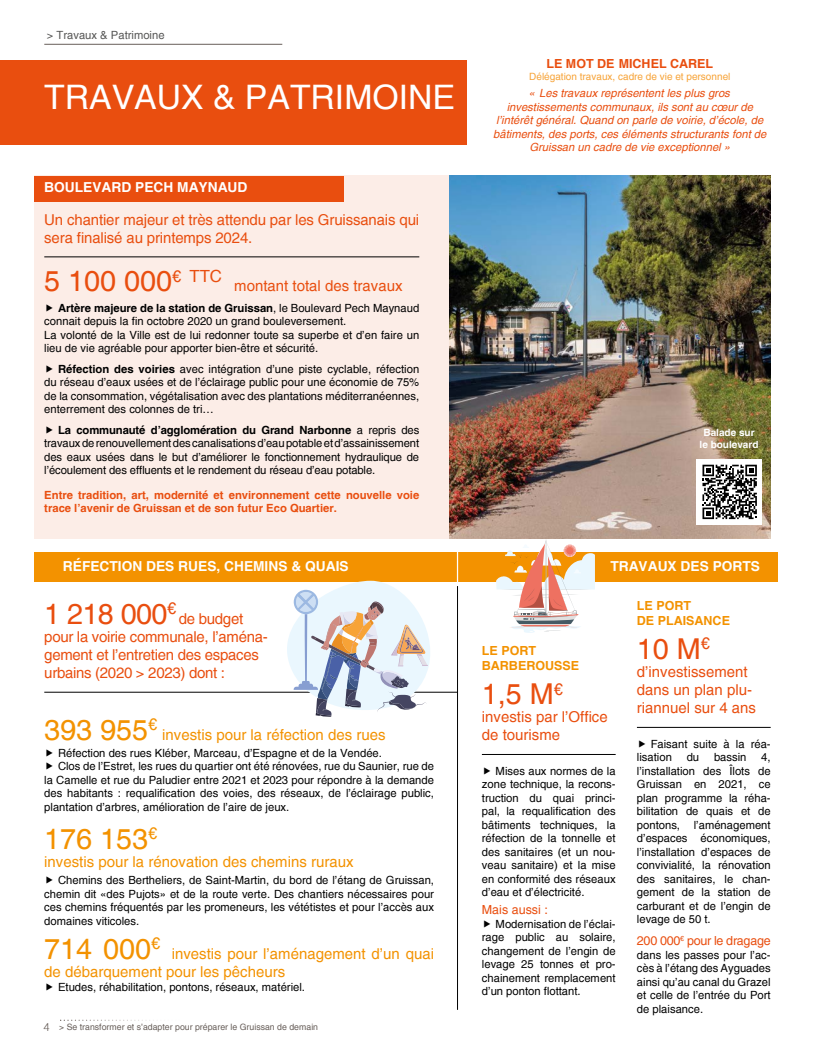
<style>
.page{position:relative;width:815px;height:1063px;background:#fff}
.page>*{position:absolute;margin:0;border:0;box-sizing:border-box;transform-origin:0 0}
.t1{font:33.75px "Helvetica";color:#fff}
.t2{font:28.75px "Helvetica";color:#e94e0f}
.t3{font:28.75px "Helvetica";color:#f39200}
.t4{font:15px/18px "Helvetica";letter-spacing:-.01em;color:#e94e0f}
.t5{font:15px/18px "Helvetica";color:#f39200}
.t6{font:700 13.75px "Helvetica";color:#fff}
.t7{font:700 12.5px/15px "Helvetica";color:#f39200}
.t8{font:12.5px "Helvetica";letter-spacing:-.02em;color:#e94e0f}
.t9{font:700 12.5px "Helvetica";color:#e94e0f}
.t10{font:12.5px "Helvetica";color:#e94e0f}
.t11{font:11.25px/13.5px "Helvetica";color:#000;text-align:justify}
.t12{font:italic 11.25px/13.5px "Helvetica";color:#e94e0f;text-align:center}
.t13{font:700 11.25px/13.5px "Helvetica";color:#e94e0f}
.t14{font:11.25px "Helvetica";color:#575756}
.t15{font:10px "Helvetica";color:#f7a337}
.t16{font:700 10px/12px "Helvetica";color:#fff;text-align:center}
.t17{font:8.75px "Helvetica";color:#675e59}
.s1{font-weight:700}
.s2{font-family:"Helv";font-weight:300;font-size:11.25px}
</style>
<div class="page">
<svg style="left:61px;top:1020px;width:93px;height:1px"></svg>
<hr style="left:44px;top:44px;width:238px;height:1px;background:#675e59">
<div style="left:34px;top:175px;width:416px;height:364px;background:#fcede7"></div>
<img style="left:450px;top:175px;width:320px;height:363px">
<div style="left:0;top:60px;width:467px;height:85px;background:#e94e0f"></div>
<hr style="left:44px;top:257px;width:375px;height:1px;background:#000">
<div style="left:34px;top:176px;width:310px;height:26px;background:#e94e0f"></div>
<div style="left:34px;top:552px;width:744px;height:30px;background:#f39200"></div>
<hr style="left:44px;top:692px;width:413px;height:1px;background:#000">
<hr style="left:482px;top:754px;width:134px;height:1px;background:#000">
<hr style="left:637px;top:727px;width:134px;height:1px;background:#000">
<hr style="left:457px;top:586px;width:1px;height:424px;background:#000">
<hr style="left:457px;top:548px;width:1px;height:36px;background:#fff">
<svg style="left:496px;top:540px;width:99px;height:93px"></svg>
<svg style="left:268px;top:581px;width:170px;height:136px"></svg>
<div style="left:696px;top:459px;width:66px;height:65px;background:#fff"></div>
<svg style="left:702px;top:465px;width:55px;height:54px"></svg>
<p class="t14" style="left:47px;top:31px;width:119px">&gt; Travaux &amp; Patrimoine</p>
<h1 class="t1" style="left:44px;top:84px;width:412px">TRAVAUX &amp; PATRIMOINE</h1>
<p class="t6" style="left:44px;top:182px;width:205px">BOULEVARD PECH MAYNAUD</p>
<h3 class="t4" style="left:44px;top:212px;width:376px">Un chantier majeur et très attendu par les Gruissanais qui sera finalisé au printemps 2024.</h3>
<h2 class="t2" style="left:44px;top:264px;width:179px">5 100 000<sup>€</sup> <sup>TTC</sup></h2>
<h3 class="t4" style="left:234px;top:278px;width:170px">montant total des travaux</h3>
<p class="t11" style="left:44px;top:302px;width:377px;text-align:left;text-indent:14px"><span class="s1">Artère majeure de la station de Gruissan</span>, le Boulevard Pech Maynaud connait depuis la fin octobre 2020 un grand bouleversement.<br>La volonté de la Ville est de lui redonner toute sa superbe et d’en faire un lieu de vie agréable pour apporter bien-être et sécurité.</p>
<p class="t11" style="left:44px;top:363px;width:376px;text-indent:14px"><span class="s1">Réfection des voiries</span> avec intégration d’une piste cyclable, réfection du réseau d’eaux usées et de l’éclairage public pour une économie de 75% de la consommation, végétalisation avec des plantations méditerranéennes, enterrement des colonnes de tri…</p>
<p class="t11" style="left:44px;top:424px;width:377px;text-indent:14px"><span class="s1">La communauté d’agglomération du Grand Narbonne</span> a repris des travaux de renouvellement des canalisations d’eau potable et d’assainissement des eaux usées dans le but d’améliorer le fonctionnement hydraulique de l’écoulement des effluents et le rendement du réseau d’eau potable.</p>
<p class="t13" style="left:44px;top:489px;width:377px">Entre tradition, art, modernité et environnement cette nouvelle voie trace l’avenir de Gruissan et de son futur Eco Quartier.</p>
<p class="t9" style="left:546px;top:59px;width:168px">LE MOT DE MICHEL CAREL</p>
<p class="t15" style="left:529px;top:73px;width:203px">Délégation travaux, cadre de vie et personnel</p>
<p class="t12" style="left:493px;top:88px;width:275px">« Les travaux représentent les plus gros investissements communaux, ils sont au cœur de l’intérêt général. Quand on parle de voirie, d’école, de bâtiments, des ports, ces éléments structurants font de Gruissan un cadre de vie exceptionnel »</p>
<p class="t16" style="left:700px;top:427px;width:60px">Balade sur le boulevard</p>
<p class="t6" style="left:63px;top:560px;width:287px">RÉFECTION DES RUES, CHEMINS &amp; QUAIS</p>
<p class="t6" style="left:610px;top:560px;width:151px">TRAVAUX DES PORTS</p>
<h2 class="t2" style="left:44px;top:597px;width:134px">1 218 000<sup>€</sup></h2>
<p class="t7" style="left:637px;top:599px;width:95px">LE PORT<br>DE PLAISANCE</p>
<h2 class="t2" style="left:637px;top:632px;width:75px">10 M<sup>€</sup></h2>
<h3 class="t4" style="left:637px;top:663px;width:121px">d’investissement dans un plan plu&shy;riannuel sur 4 ans</h3>
<p class="t11" style="left:637px;top:738px;width:135px;text-indent:14px">Faisant suite à la réa&shy;lisation</p>
<h3 class="t4" style="left:44px;top:610px;width:225px;text-indent:135px">de budget pour la voirie communale, l’aména&shy;gement et l’entretien des espaces urbains (2020 &gt; 2023) dont :</h3>
<p class="t7" style="left:482px;top:644px;width:99px">LE PORT<br>BARBEROUSSE</p>
<h2 class="t2" style="left:482px;top:683px;width:83px">1,5 M<sup>€</sup></h2>
<h3 class="t4" style="left:482px;top:708px;width:127px">investis par l’Office de tourisme</h3>
<p class="t11" style="left:482px;top:765px;width:135px;text-indent:14px">Mises aux normes de la zone technique, la recons&shy;truction du quai princi&shy;pal, la requalification des bâtiments techniques, la réfection de la tonnelle et des sanitaires (et un nou&shy;veau sanitaire) et la mise en conformité des réseaux d’eau et d’électricité.</p>
<p class="t10" style="left:482px;top:903px;width:67px">Mais aussi :</p>
<p class="t11" style="left:482px;top:918px;width:135px;text-indent:14px">Modernisation de l’éclai&shy;rage public au solaire, changement de l’engin de levage 25 tonnes et pro&shy;chainement remplacement d’un ponton flottant.</p>
<h2 class="t3" style="left:44px;top:713px;width:115px">393 955<sup>€</sup></h2>
<h3 class="t5" style="left:162px;top:726px;width:225px">investis pour la réfection des rues</h3>
<p class="t11" style="left:58px;top:747px;width:325px">Réfection des rues Kléber, Marceau, d’Espagne et de la Vendée.</p>
<p class="t11" style="left:58px;top:760px;width:378px">Clos de l’Estret, les rues du quartier ont été rénovées, rue du Saunier, rue de</p>
<p class="t11" style="left:44px;top:774px;width:391px">la Camelle et rue du Paludier entre 2021 et 2023 pour répondre à la demande</p>
<p class="t11" style="left:44px;top:787px;width:391px">des habitants : requalification des voies, des réseaux, de l’éclairage public,</p>
<p class="t11" style="left:44px;top:801px;width:247px">plantation d’arbres, amélioration de l’aire de jeux.</p>
<h2 class="t3" style="left:44px;top:822px;width:115px">176 153<sup>€</sup></h2>
<h3 class="t5" style="left:44px;top:854px;width:311px">investis pour la rénovation des chemins ruraux</h3>
<p class="t11" style="left:44px;top:874px;width:391px;text-indent:14px">Chemins des Bertheliers, de Saint-Martin, du bord de l’étang de Gruissan, chemin dit «des Pujots» et de la route verte. Des chantiers nécessaires pour ces chemins fréquentés par les promeneurs, les vététistes et pour l’accès aux domaines viticoles.</p>
<h2 class="t3" style="left:44px;top:932px;width:118px">714 000<sup>€</sup></h2>
<p class="t11" style="left:687px;top:751px;width:14px">du</p>
<p class="t11" style="left:714px;top:751px;width:34px">bassin</p>
<p class="t11" style="left:637px;top:751px;width:135px;text-indent:124px">4, l’installation des Îlots de Gruissan en 2021, ce plan programme la réha&shy;bilitation de quais et de pontons, l’aménagement d’espaces économiques, l’installation d’espaces de convivialité, la rénovation des sanitaires, le chan&shy;gement de la station de carburant et de l’engin de levage de 50 t.</p>
<p class="t8" style="left:637px;top:934px;width:135px">200 000<sup>€</sup> pour le dragage</p>
<p class="t11" style="left:637px;top:949px;width:135px">dans les passes pour l’ac&shy;cès à l’étang des Ayguades ainsi qu’au canal du Grazel et celle de l’entrée du Port de plaisance.</p>
<h3 class="t5" style="left:44px;top:945px;width:391px;text-indent:127px">investis pour l’aménagement d’un quai de débarquement pour les pêcheurs</h3>
<p class="t11" style="left:58px;top:980px;width:248px">Etudes, réhabilitation, pontons, réseaux, matériel.</p>
<p class="t17" style="left:44px;top:1024px;width:276px"><span class="s2">4</span> &gt; Se transformer et s’adapter pour préparer le Gruissan de demain</p>
</div>
